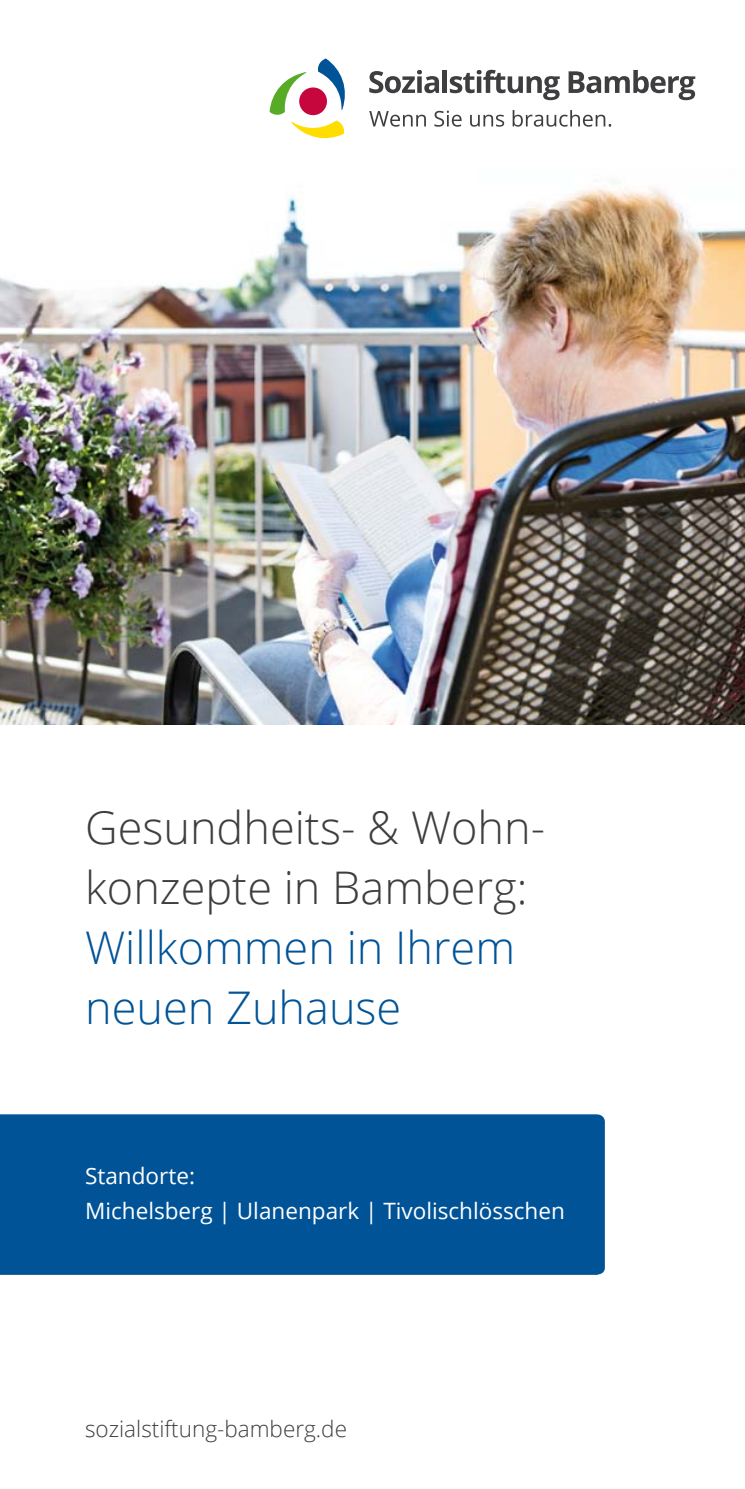
<style>
.page{position:relative;width:745px;height:1489px;background:#fff}
.page>*{position:absolute;margin:0;border:0;box-sizing:border-box;transform-origin:0 0}
.t1{font:300 45px/60px "Open Sans";color:#3e3d40}
.t2{font:300 45px/60px "Open Sans";color:#005397}
.t3{font:22.5px/35px "Open Sans";color:#fff}
.t4{font:300 22.5px "Open Sans";color:#3e3d40}
</style>
<div class="page">
<svg style="left:269px;top:58px;width:76px;height:80px"></svg>
<div style="left:299px;top:87px;width:28px;height:28px;background:#c5073d;border-radius:50%"></div>
<svg style="left:369px;top:70px;width:70px;height:23px"></svg>
<div style="left:442px;top:70px;width:5px;height:23px;background:#3e3d40"></div>
<svg style="left:449px;top:70px;width:110px;height:30px"></svg>
<svg style="left:568px;top:70px;width:126px;height:30px"></svg>
<svg style="left:369px;top:111px;width:56px;height:16px"></svg>
<svg style="left:434px;top:111px;width:27px;height:16px"></svg>
<svg style="left:470px;top:115px;width:34px;height:12px"></svg>
<svg style="left:512px;top:110px;width:98px;height:17px"></svg>
<div style="left:0;top:1114px;width:604px;height:160px;background:#005397"></div>
<img style="left:0;top:187px;width:744px;height:537px">
<h1 class="t1" style="left:85px;top:796px;width:457px">Gesundheits- &amp; Wohn&shy;konzepte in Bamberg:</h1>
<h1 class="t2" style="left:85px;top:916px;width:431px">Willkommen in Ihrem neuen Zuhause</h1>
<p class="t3" style="left:85px;top:1157px;width:481px">Standorte:<br>Michelsberg | Ulanenpark | Tivolischlösschen</p>
<p class="t4" style="left:85px;top:1412px;width:263px">sozialstiftung-bamberg.de</p>
</div>
